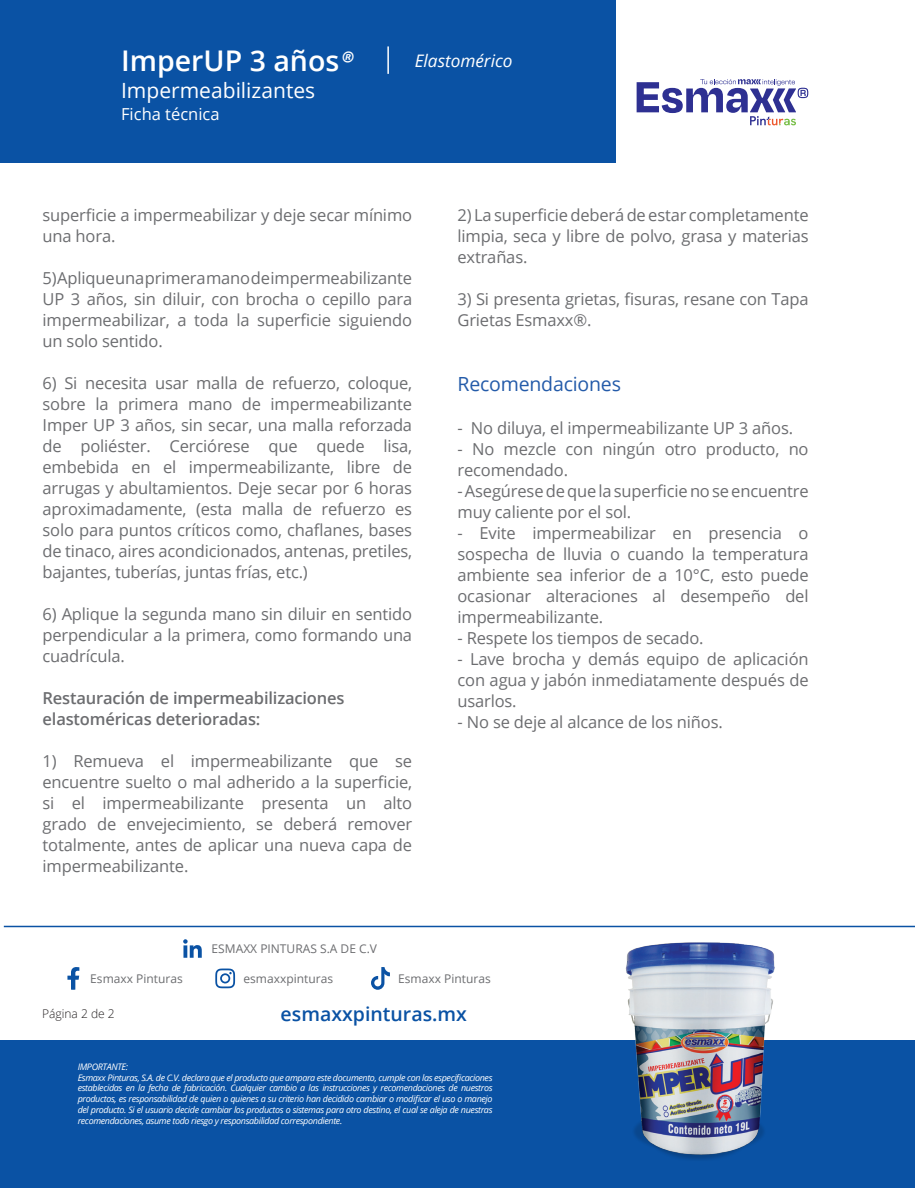
<style>
.page{position:relative;width:915px;height:1188px;background:#fff}
.page>*{position:absolute;margin:0;border:0;box-sizing:border-box;transform-origin:0 0}
.t1{font:600 28.5px "Open Sans";color:#fff}
.t2{font:21px "Open Sans";color:#fff}
.t3{font:600 19.5px "Open Sans";color:#0a52a4}
.t4{font:19.5px "Open Sans";letter-spacing:-.01em;color:#245ba9}
.t5{font:italic 17.25px "Open Sans";color:#fff}
.t6{font:16.5px/21px "Open Sans";letter-spacing:-.01em;color:#6c6d70;text-align:justify}
.t7{font:600 16.5px/21px "Open Sans";letter-spacing:-.01em;color:#6c6d70}
.t8{font:16.5px "Open Sans";color:#fff}
.t9{font:12px "Open Sans";color:#6c6d70}
.t10{font:300 12px "Open Sans";color:#231f20}
.t11{font:italic 9px/10.8px "Open Sans";letter-spacing:-.04em;color:#fff;text-align:justify}
.s1{font-family:"Calibri";font-weight:400;font-style:italic}
</style>
<div class="page">
<div style="left:0;top:0;width:615px;height:163px;background:#0a52a4"></div>
<div style="left:0;top:1040px;width:914px;height:148px;background:#0a52a4"></div>
<svg style="left:636px;top:79px;width:172px;height:47px"></svg>
<svg style="left:215px;top:969px;width:20px;height:19px"></svg>
<svg style="left:183px;top:939px;width:19px;height:19px"></svg>
<svg style="left:67px;top:967px;width:12px;height:23px"></svg>
<svg style="left:371px;top:967px;width:19px;height:23px"></svg>
<hr style="left:4px;top:926px;width:910px;height:1px;background:#0a52a4">
<img style="left:625px;top:942px;width:150px;height:218px">
<hr style="left:387px;top:46px;width:2px;height:28px;background:#fff">
<p class="t1" style="left:121px;top:41px;width:234px">ImperUP 3 años<span class="s1">®</span></p>
<p class="t5" style="left:414px;top:49px;width:99px">Elastomérico</p>
<p class="t2" style="left:121px;top:76px;width:196px">Impermeabilizantes</p>
<p class="t8" style="left:121px;top:103px;width:100px">Ficha técnica</p>
<p class="t6" style="left:43px;top:204px;width:371px">superficie a impermeabilizar y deje secar mínimo una hora.</p>
<p class="t6" style="left:43px;top:267px;width:371px">5) Aplique una primera mano de impermeabilizante UP 3 años, sin diluir, con brocha o cepillo para impermeabilizar, a toda la superficie siguiendo un solo sentido.</p>
<p class="t6" style="left:43px;top:372px;width:371px">6) Si necesita usar malla de refuerzo, coloque, sobre la primera mano de impermeabilizante Imper UP 3 años, sin secar, una malla reforzada de poliéster. Cerciórese que quede lisa, embebida en el impermeabilizante, libre de arrugas y abultamientos. Deje secar por 6 horas aproximadamente, (esta malla de refuerzo es solo para puntos críticos como, chaflanes, bases de tinaco, aires acondicionados, antenas, pretiles, bajantes, tuberías, juntas frías, etc.)</p>
<p class="t6" style="left:43px;top:603px;width:371px">6) Aplique la segunda mano sin diluir en sentido perpendicular a la primera, como formando una cuadrícula.</p>
<p class="t7" style="left:43px;top:687px;width:303px">Restauración de impermeabilizaciones elastoméricas deterioradas:</p>
<p class="t6" style="left:43px;top:750px;width:371px">1) Remueva el impermeabilizante que se encuentre suelto o mal adherido a la superficie, si el impermeabilizante presenta un alto grado de envejecimiento, se deberá remover totalmente, antes de aplicar una nueva capa de impermeabilizante.</p>
<p class="t9" style="left:211px;top:941px;width:167px">ESMAXX PINTURAS S.A DE C.V</p>
<p class="t6" style="left:457px;top:204px;width:352px">2) La superficie deberá de estar completamente limpia, seca y libre de polvo, grasa y materias extrañas.</p>
<p class="t6" style="left:457px;top:288px;width:352px">3) Si presenta grietas, fisuras, resane con Tapa<br>Grietas Esmaxx®.</p>
<p class="t4" style="left:457px;top:371px;width:165px">Recomendaciones</p>
<p class="t6" style="left:457px;top:417px;width:337px">- No diluya, el impermeabilizante UP 3 años.</p>
<p class="t6" style="left:457px;top:438px;width:352px">- No mezcle con ningún otro producto, no recomendado.</p>
<p class="t6" style="left:457px;top:480px;width:352px">- Asegúrese de que la superficie no se encuentre muy caliente por el sol.</p>
<p class="t6" style="left:457px;top:522px;width:352px">- Evite impermeabilizar en presencia o sospecha de lluvia o cuando la temperatura ambiente sea inferior de a 10°C, esto puede ocasionar alteraciones al desempeño del impermeabilizante.</p>
<p class="t6" style="left:457px;top:627px;width:247px">- Respete los tiempos de secado.</p>
<p class="t6" style="left:457px;top:648px;width:352px">- Lave brocha y demás equipo de aplicación con agua y jabón inmediatamente después de usarlos.</p>
<p class="t6" style="left:457px;top:711px;width:267px">- No se deje al alcance de los niños.</p>
<p class="t9" style="left:90px;top:971px;width:94px">Esmaxx Pinturas</p>
<p class="t9" style="left:243px;top:971px;width:91px">esmaxxpinturas</p>
<p class="t9" style="left:398px;top:971px;width:94px">Esmaxx Pinturas</p>
<p class="t10" style="left:42px;top:1006px;width:74px">Página 2 de 2</p>
<p class="t3" style="left:280px;top:1000px;width:188px">esmaxxpinturas.mx</p>
<p class="t11" style="left:78px;top:1061px;width:52px">IMPORTANTE:</p>
<p class="t11" style="left:78px;top:1072px;width:416px">Esmaxx Pinturas, S.A. de C.V. declara que el producto que ampara este documento, cumple con las especificaciones establecidas en la fecha de fabricación. Cualquier cambio a las instrucciones y recomendaciones de nuestros productos, es responsabilidad de quien o quienes a su criterio han decidido cambiar o modificar el uso o manejo del producto. Si el usuario decide cambiar los productos o sistemas para otro destino, el cual se aleja de nuestras recomendaciones, asume todo riesgo y responsabilidad correspondiente.</p>
</div>
